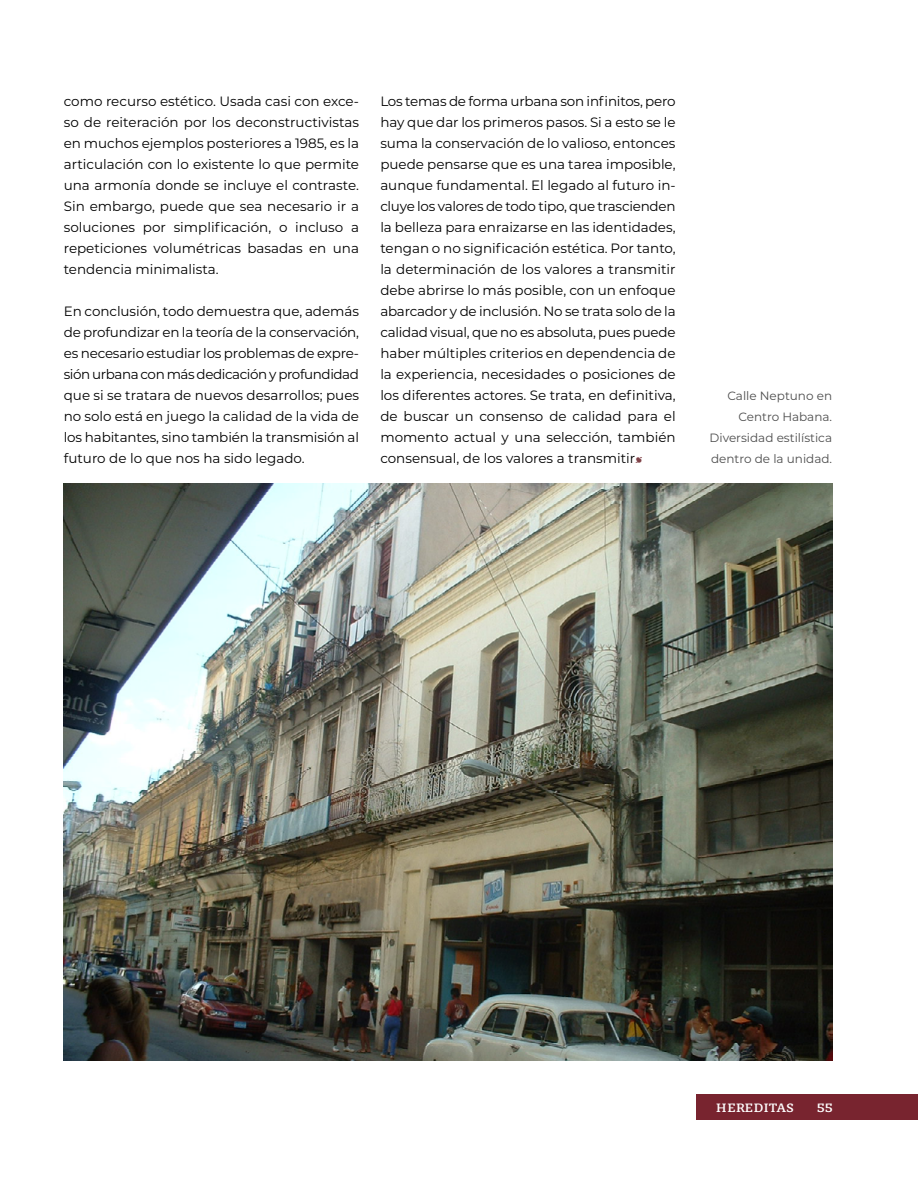
<style>
.page{position:relative;width:918px;height:1188px;background:#fff}
.page>*{position:absolute;margin:0;border:0;box-sizing:border-box;transform-origin:0 0}
.t1{font:13.5px/21px "Montserrat";color:#000;text-align:justify}
.t2{font:12px/21px "Montserrat";color:#4d4d4d;text-align:right}
.t3{font:700 12px "GMX";color:#fff}
.s1{font-family:"Minion Pro";color:#804248}
</style>
<div class="page">
<div style="left:696px;top:1095px;width:222px;height:25px;background:#78242f"></div>
<img style="left:64px;top:484px;width:769px;height:576px">
<p class="t1" style="left:64px;top:90px;width:297px">como recurso estético. Usada casi con exce&shy;so de reiteración por los deconstructivistas en muchos ejemplos posteriores a 1985, es la articulación con lo existente lo que permite una armonía donde se incluye el contraste.<br>Sin embargo, puede que sea necesario ir a soluciones por simplificación, o incluso a repeticiones volumétricas basadas en una tendencia minimalista.</p>
<p class="t1" style="left:64px;top:301px;width:297px">En conclusión, todo demuestra que, además de profundizar en la teoría de la conservación, es necesario estudiar los problemas de expre&shy;sión urbana con más dedicación y profundidad que si se tratara de nuevos desarrollos; pues no solo está en juego la calidad de la vida de los habitantes, sino también la transmisión al futuro de lo que nos ha sido legado.</p>
<p class="t1" style="left:380px;top:91px;width:297px">Los temas de forma urbana son infinitos, pero hay que dar los primeros pasos. Si a esto se le suma la conservación de lo valioso, entonces puede pensarse que es una tarea imposible, aunque fundamental. El legado al futuro in&shy;cluye los valores de todo tipo, que trascienden la belleza para enraizarse en las identidades, tengan o no significación estética. Por tanto, la determinación de los valores a transmitir debe abrirse lo más posible, con un enfoque abarcador y de inclusión. No se trata solo de la calidad visual, que no es absoluta, pues puede haber múltiples criterios en dependencia de la experiencia, necesidades o posiciones de los diferentes actores. Se trata, en definitiva, de buscar un consenso de calidad para el momento actual y una selección, también consensual, de los valores a transmitir<span class="s1">•</span></p>
<p class="t2" style="left:710px;top:385px;width:124px">Calle Neptuno en<br>Centro Habana.<br>Diversidad estilística dentro de la unidad.</p>
<p class="t3" style="left:716px;top:1101px;width:80px">HEREDITAS</p>
<p class="t3" style="left:817px;top:1101px;width:18px">55</p>
</div>
